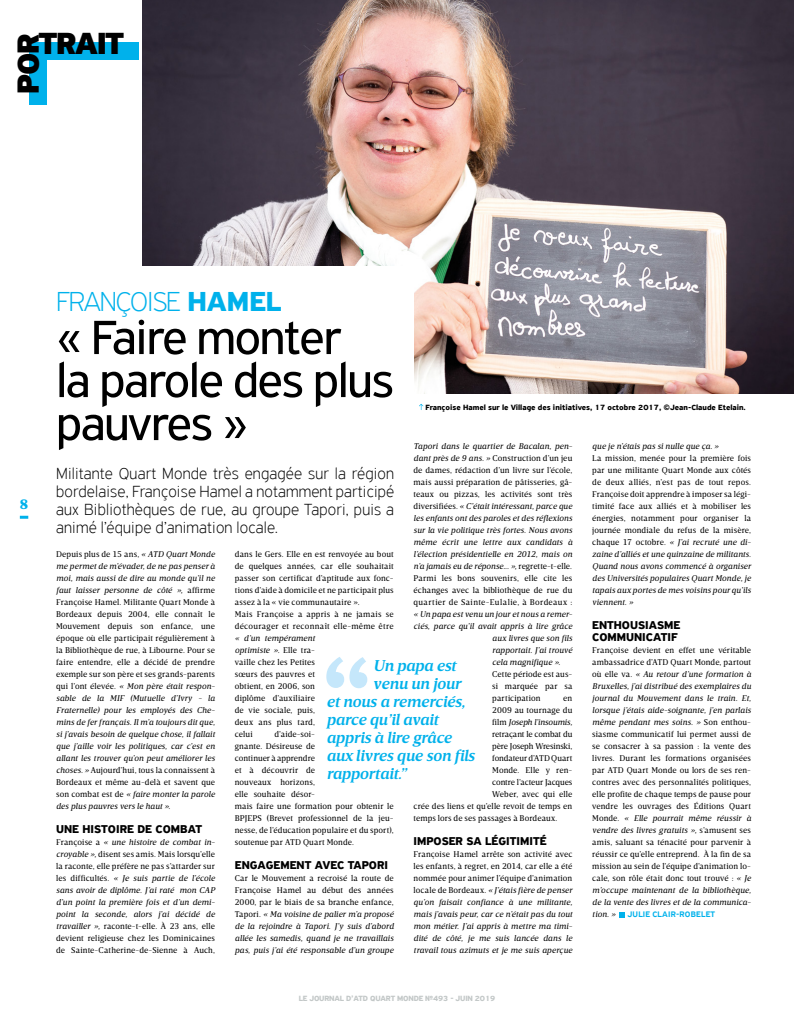
<style>
.page{position:relative;width:794px;height:1021px;background:#fff}
.page>*{position:absolute;margin:0;border:0;box-sizing:border-box;transform-origin:0 0}
.t1{font:51px/43px "PF Highway Sans Pro";letter-spacing:-.03em;color:#000}
.t2{font:900 32.3px "PF Highway Sans Pro";letter-spacing:-.04em;color:#000}
.t3{font:100 29px "PF Highway Sans Pro";letter-spacing:-.04em;color:#00b1eb}
.t4{font:100 17px/18px "PF Highway Sans Pro";letter-spacing:.01em;color:#000;text-align:justify}
.t5{font:italic 600 16px "Breve Text";letter-spacing:-.01em;color:#00b1eb}
.t6{font:900 14px "Breve Text";color:#00b1eb}
.t7{font:700 12px/12px "PF Highway Sans Pro";color:#000}
.t8{font:8.5px/12px "Breve Text";letter-spacing:.01em;color:#000;text-align:justify}
.t9{font:italic 8.5px/12px "Breve Text";letter-spacing:.01em;color:#000;text-align:justify}
.t10{font:8.5px "Breve Text";letter-spacing:-.02em;color:#000}
.t11{font:italic 8.5px "Breve Text";letter-spacing:-.01em;color:#000}
.t12{font:500 8.5px "PF Highway Sans Pro";letter-spacing:.02em;color:#00b1eb}
.t13{font:700 8px "PF Highway Sans Pro";color:#000}
.t14{font:700 8px "PF Highway Sans Pro";letter-spacing:-.02em;color:#c3c8c8}
.s1{font-weight:700}
.s2{font-style:italic}
.s3{font-style:normal}
</style>
<div class="page">
<svg style="left:20px;top:515px;width:8px;height:3px"></svg>
<img style="left:142px;top:0;width:652px;height:393px">
<div style="left:49px;top:266px;width:365px;height:166px;background:#fff"></div>
<svg style="left:419px;top:404px;width:4px;height:6px"></svg>
<div style="left:29px;top:43px;width:109px;height:17px;background:#00b1eb"></div>
<div style="left:29px;top:43px;width:17px;height:62px;background:#00b1eb"></div>
<svg style="left:619px;top:912px;width:6px;height:5px"></svg>
<svg style="left:326px;top:657px;width:41px;height:31px"></svg>
<h2 class="t2" style="left:9px;top:94px;width:61px;rotate:-90deg">POR</h2>
<h2 class="t2" style="left:39px;top:23px;width:87px">TRAIT</h2>
<h3 class="t6" style="left:20px;top:496px;width:10px">8</h3>
<h3 class="t3" style="left:56px;top:284px;width:227px">FRANÇOISE <span class="s1">HAMEL</span></h3>
<h1 class="t1" style="left:56px;top:316px;width:339px">« Faire monter<br>la parole des plus pauvres »</h1>
<h3 class="t4" style="left:56px;top:464px;width:339px">Militante Quart Monde très engagée sur la région bordelaise, Françoise Hamel a notamment participé aux Bibliothèques de rue, au groupe Tapori, puis a animé l’équipe d’animation locale.</h3>
<p class="t13" style="left:425px;top:403px;width:322px">Françoise Hamel sur le Village des initiatives, 17 octobre 2017, ©Jean-Claude Etelain.</p>
<p class="t8" style="left:413px;top:440px;width:160px"><span class="s2">Tapori dans le quartier de Bacalan, pen&shy;dant près de 9 ans. »</span> Construction d’un jeu de dames, rédaction d’un livre sur l’école, mais aussi préparation de pâtisseries, gâ&shy;teaux ou pizzas, les activités sont très diversifiées. <span class="s2">« C’était intéressant, parce que les enfants ont des paroles et des réflexions sur la vie politique très fortes. Nous avons même écrit une lettre aux candidats à l’élection présidentielle en 2012, mais on n’a jamais eu de réponse... »,</span> regrette-t-elle.<br>Parmi les bons souvenirs, elle cite les échanges avec la bibliothèque de rue du quartier de Sainte-Eulalie, à Bordeaux :</p>
<p class="t9" style="left:413px;top:608px;width:160px">« Un papa est venu un jour et nous a remer-</p>
<p class="t9" style="left:413px;top:620px;width:160px">ciés, parce qu’il avait appris à lire grâce</p>
<p class="t9" style="left:492px;top:632px;width:82px">aux livres que son fils</p>
<p class="t9" style="left:492px;top:644px;width:82px">rapportait. J’ai trouvé</p>
<p class="t9" style="left:492px;top:656px;width:70px">cela magnifique ».</p>
<p class="t8" style="left:492px;top:668px;width:82px">Cette période est aus&shy;si marquée par sa participation</p>
<p class="t9" style="left:592px;top:440px;width:128px">que je n’étais pas si nulle que ça. »</p>
<p class="t8" style="left:592px;top:452px;width:160px">La mission, menée pour la première fois par une militante Quart Monde aux côtés de deux alliés, n’est pas de tout repos.<br>Françoise doit apprendre à imposer sa légi&shy;timité face aux alliés et à mobiliser les énergies, notamment pour organiser la journée mondiale du refus de la misère, chaque 17 octobre. <span class="s2">« J’ai recruté une di&shy;zaine d’alliés et une quinzaine de militants.<br>Quand nous avons commencé à organiser des Universités populaires Quart Monde, je tapais aux portes de mes voisins pour qu’ils viennent. »</span></p>
<h3 class="t7" style="left:592px;top:619px;width:90px">ENTHOUSIASME<br>COMMUNICATIF</h3>
<p class="t8" style="left:592px;top:644px;width:160px">Françoise devient en effet une véritable ambassadrice d’ATD Quart Monde, partout où elle va. <span class="s2">« Au retour d’une formation à Bruxelles, j’ai distribué des exemplaires du journal du Mouvement dans le train. Et, lorsque j’étais aide-soignante, j’en parlais même pendant mes soins. »</span> Son enthou&shy;siasme communicatif lui permet aussi de se consacrer à sa passion : la vente des livres. Durant les formations organisées par ATD Quart Monde ou lors de ses ren&shy;contres avec des personnalités politiques, elle profite de chaque temps de pause pour vendre les ouvrages des Éditions Quart Monde. <span class="s2">« Elle pourrait même réussir à vendre des livres gratuits »,</span> s’amusent ses amis, saluant sa ténacité pour parvenir à réussir ce qu’elle entreprend. À la fin de sa mission au sein de l’équipe d’animation lo&shy;cale, son rôle était donc tout trouvé : <span class="s2">« Je m’occupe maintenant de la bibliothèque, de la vente des livres et de la communica&shy;tion. »</span></p>
<p class="t9" style="left:56px;top:548px;width:160px"><span class="s3">Depuis plus de 15 ans,</span> « ATD Quart Monde me permet de m’évader, de ne pas penser à moi, mais aussi de dire au monde qu’il ne faut laisser personne de côté », <span class="s3">affirme Françoise Hamel. Militante Quart Monde à Bordeaux depuis 2004, elle connaît le Mouvement depuis son enfance, une époque où elle participait régulièrement à la Bibliothèque de rue, à Libourne. Pour se faire entendre, elle a décidé de prendre exemple sur son père et ses grands-parents qui l’ont élevée.</span> « Mon père était respon&shy;sable de la MIF (Mutuelle d’Ivry - la Fraternelle) pour les employés des Che&shy;mins de fer français. Il m’a toujours dit que, si j’avais besoin de quelque chose, il fallait que j’aille voir les politiques, car c’est en allant les trouver qu’on peut améliorer les choses. » <span class="s3">Aujourd’hui, tous la connaissent à Bordeaux et même au-delà et savent que son combat est de</span> « faire monter la parole des plus pauvres vers le haut ».</p>
<h3 class="t7" style="left:56px;top:823px;width:148px">UNE HISTOIRE DE COMBAT</h3>
<p class="t8" style="left:56px;top:836px;width:160px">Françoise a <span class="s2">« une histoire de combat in&shy;croyable »,</span> disent ses amis. Mais lorsqu’elle la raconte, elle préfère ne pas s’attarder sur les difficultés. <span class="s2">« Je suis partie de l’école sans avoir de diplôme. J’ai raté mon CAP d’un point la première fois et d’un demi&shy;point la seconde, alors j’ai décidé de travailler »,</span> raconte-t-elle. À 23 ans, elle devient religieuse chez les Dominicaines de Sainte-Catherine-de-Sienne à Auch,</p>
<p class="t8" style="left:235px;top:548px;width:160px;text-align:left">dans le Gers. Elle en est renvoyée au bout de quelques années, car elle souhaitait passer son certificat d’aptitude aux fonc&shy;tions d’aide à domicile et ne participait plus assez à la « vie communautaire ».<br>Mais Françoise a appris à ne jamais se décourager et reconnaît elle-même être</p>
<p class="t8" style="left:235px;top:632px;width:82px"><span class="s2">« d’un tempérament optimiste ».</span> Elle tra&shy;vaille chez les Petites sœurs des pauvres et obtient, en 2006, son diplôme d’auxiliaire de vie sociale, puis, deux ans plus tard, celui</p>
<h3 class="t5" style="left:373px;top:656px;width:84px">Un papa est</h3>
<h3 class="t5" style="left:373px;top:674px;width:90px">venu un jour</h3>
<h3 class="t5" style="left:326px;top:692px;width:140px">et nous a remerciés,</h3>
<h3 class="t5" style="left:326px;top:710px;width:114px">parce qu’il avait</h3>
<h3 class="t5" style="left:326px;top:728px;width:127px">appris à lire grâce</h3>
<h3 class="t5" style="left:326px;top:746px;width:150px">aux livres que son fils</h3>
<h3 class="t5" style="left:326px;top:764px;width:82px">rapportait.”</h3>
<p class="t8" style="left:563px;top:692px;width:11px">en</p>
<p class="t8" style="left:492px;top:704px;width:82px">2009 au tournage du</p>
<p class="t11" style="left:492px;top:717px;width:82px"><span class="s3">film</span> Joseph l’insoumis,</p>
<p class="t10" style="left:492px;top:729px;width:82px">retraçant le combat du</p>
<p class="t10" style="left:492px;top:741px;width:82px">père Joseph Wresinski,</p>
<p class="t8" style="left:492px;top:752px;width:82px">fondateur d’ATD Quart</p>
<p class="t8" style="left:492px;top:764px;width:82px">Monde. Elle y ren-</p>
<p class="t8" style="left:492px;top:776px;width:82px">contre l’acteur Jacques</p>
<p class="t8" style="left:492px;top:788px;width:82px">Weber, avec qui elle</p>
<p class="t8" style="left:413px;top:800px;width:160px">crée des liens et qu’elle revoit de temps en</p>
<p class="t8" style="left:413px;top:812px;width:145px">temps lors de ses passages à Bordeaux.</p>
<h3 class="t7" style="left:413px;top:835px;width:134px">IMPOSER SA LÉGITIMITÉ</h3>
<p class="t9" style="left:413px;top:848px;width:160px"><span class="s3">Françoise Hamel arrête son activité avec les enfants, à regret, en 2014, car elle a été nommée pour animer l’équipe d’animation locale de Bordeaux.</span> « J’étais fière de penser qu’on faisait confiance à une militante, mais j’avais peur, car ce n’était pas du tout mon métier. J’ai appris à mettre ma timi&shy;dité de côté, je me suis lancée dans le travail tous azimuts et je me suis aperçue</p>
<p class="t8" style="left:235px;top:728px;width:160px;text-align:left;text-indent:40px">d’aide-soi-<br>gnante. Désireuse de<br>continuer à apprendre<br>et à découvrir de<br>nouveaux horizons,<br>elle souhaite désor-<br>mais faire une formation pour obtenir le<br>BPJEPS (Brevet professionnel de la jeu&shy;nesse, de l’éducation populaire et du sport), soutenue par ATD Quart Monde.</p>
<h3 class="t7" style="left:235px;top:859px;width:155px">ENGAGEMENT AVEC TAPORI</h3>
<p class="t9" style="left:235px;top:872px;width:160px"><span class="s3">Car le Mouvement a recroisé la route de Françoise Hamel au début des années 2000, par le biais de sa branche enfance, Tapori.</span> « Ma voisine de palier m’a proposé de la rejoindre à Tapori. J’y suis d’abord allée les samedis, quand je ne travaillais pas, puis j’ai été responsable d’un groupe</p>
<p class="t12" style="left:627px;top:909px;width:89px">JULIE CLAIR-ROBELET</p>
<p class="t14" style="left:299px;top:993px;width:198px">LE JOURNAL D’ATD QUART MONDE №493 - JUIN 2019</p>
</div>
